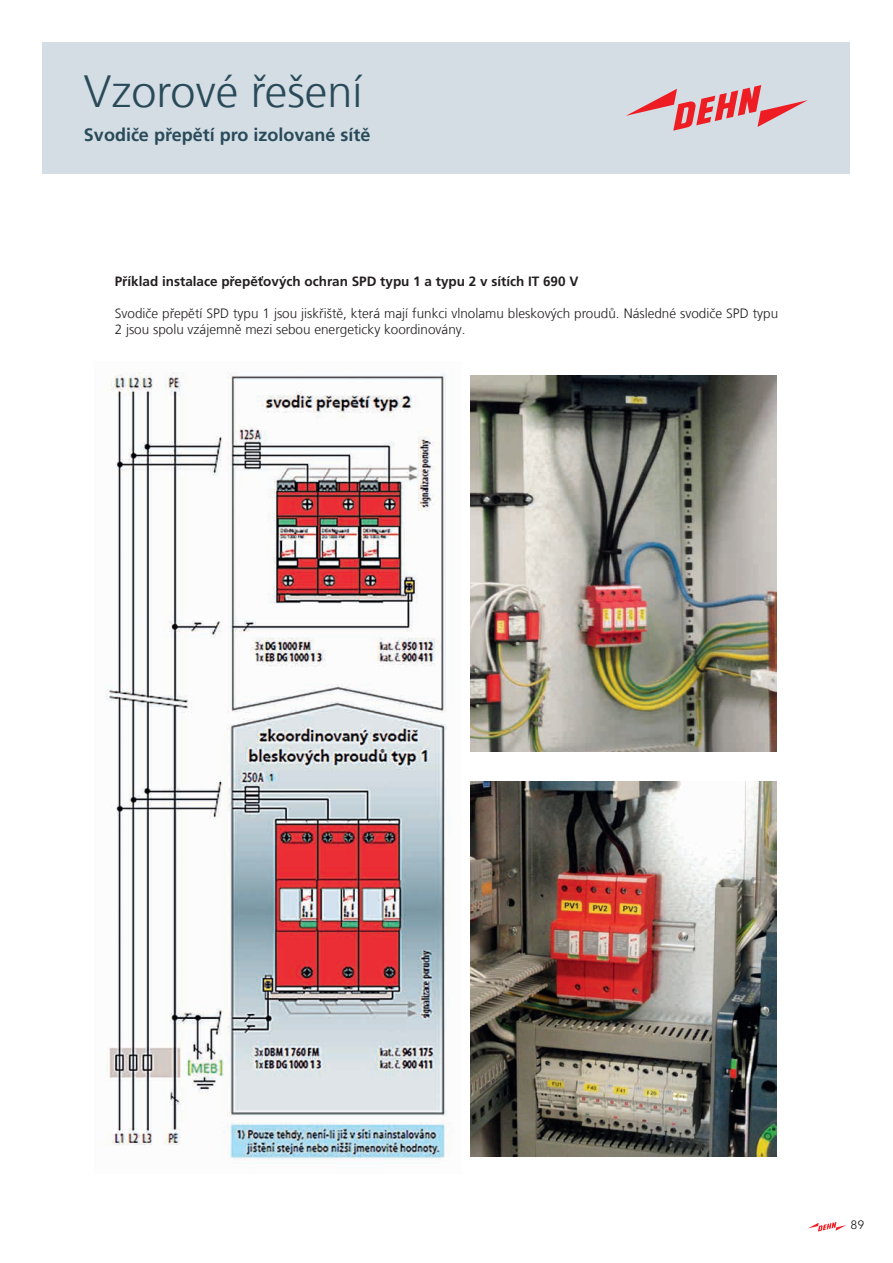
<style>
.page{position:relative;width:893px;height:1263px;background:#fff}
.page>*{position:absolute;margin:0;border:0;box-sizing:border-box;transform-origin:0 0}
.t1{font:300 45px "Frutiger LT Com";color:#294a59}
.t2{font:700 18px "Frutiger LT Com";color:#294a59}
.t3{font:300 13.5px/16.2px "Frutiger LT Com";color:#231f20}
.t4{font:700 13.5px "Frutiger LT Com";color:#231f20}
.t5{font:12px "Avenir Next LT Pro";color:#231f20}
</style>
<div class="page">
<svg style="left:808px;top:1222px;width:38px;height:9px"></svg>
<img style="left:471px;top:376px;width:305px;height:375px">
<img style="left:471px;top:781px;width:305px;height:376px">
<img style="left:106px;top:372px;width:347px;height:787px">
<div style="left:43px;top:43px;width:807px;height:131px;background:#d3dde3"></div>
<svg style="left:626px;top:85px;width:182px;height:46px"></svg>
<h1 class="t1" style="left:84px;top:65px;width:280px">Vzorové řešení</h1>
<h2 class="t2" style="left:84px;top:125px;width:288px">Svodiče přepětí pro izolované sítě</h2>
<p class="t4" style="left:115px;top:273px;width:465px">Příklad instalace přepěťových ochran SPD typu 1 a typu 2 v sítích IT 690 V</p>
<p class="t3" style="left:115px;top:306px;width:665px">Svodiče přepětí SPD typu 1 jsou jiskřiště, která mají funkci vlnolamu bleskových proudů. Následné svodiče SPD typu<br>2 jsou spolu vzájemně mezi sebou energeticky koordinovány.</p>
<p class="t5" style="left:850px;top:1217px;width:15px">89</p>
</div>
